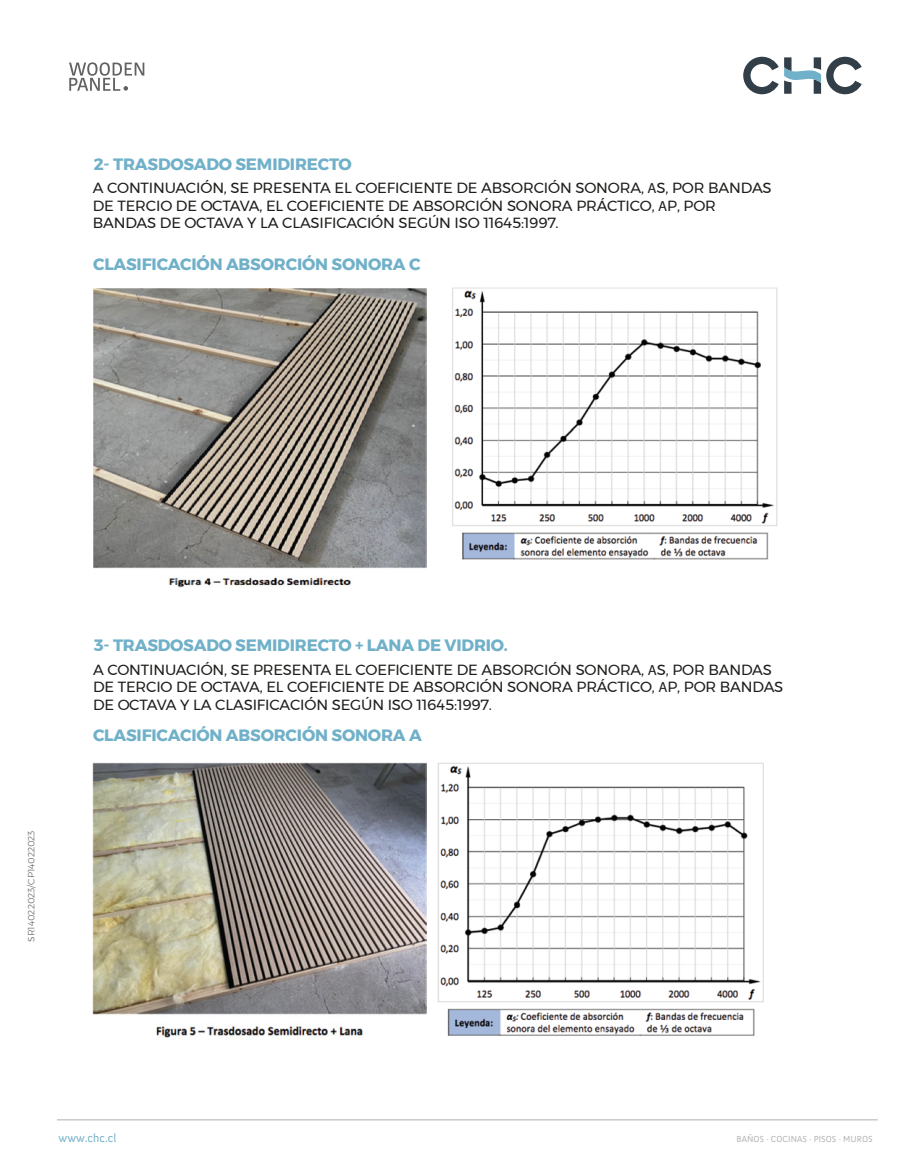
<style>
.page{position:relative;width:915px;height:1170px;background:#fff}
.page>*{position:absolute;margin:0;border:0;box-sizing:border-box;transform-origin:0 0}
.t1{font:700 16.35px "Montserrat";letter-spacing:-.01em;color:#70b0c8}
.t2{font:14.7px/17.7px "Montserrat";letter-spacing:-.01em;color:#1d1d1b}
.t3{font:12px "Anivers";color:#70b0c8}
.t4{font:9px "Anivers";color:#b2b3b5}
.t5{font:300 9px "Montserrat";color:#616161}
.s1{font-family:"Myriad Pro"}
</style>
<div class="page">
<img style="left:92px;top:762px;width:334px;height:276px">
<img style="left:437px;top:762px;width:327px;height:274px">
<img style="left:452px;top:287px;width:326px;height:273px">
<img style="left:93px;top:288px;width:333px;height:300px">
<svg style="left:69px;top:62px;width:75px;height:29px"></svg>
<hr style="left:57px;top:1119px;width:820px;height:1px;background:#b2b3b5">
<svg style="left:743px;top:57px;width:118px;height:37px"></svg>
<p class="t1" style="left:94px;top:151px;width:259px">2- TRASDOSADO SEMIDIRECTO</p>
<p class="t2" style="left:93px;top:179px;width:680px">A CONTINUACIÓN, SE PRESENTA EL COEFICIENTE DE ABSORCIÓN SONORA, <span class="s1">Α</span>S, POR BANDAS<br>DE TERCIO DE OCTAVA, EL COEFICIENTE DE ABSORCIÓN SONORA PRÁCTICO, <span class="s1">Α</span>P, POR<br>BANDAS DE OCTAVA Y LA CLASIFICACIÓN SEGÚN ISO 11645:1997.</p>
<p class="t1" style="left:93px;top:251px;width:329px">CLASIFICACIÓN ABSORCIÓN SONORA C</p>
<p class="t5" style="left:24px;top:941px;width:113px;rotate:-90deg">SR14022023/CP14022023</p>
<p class="t1" style="left:94px;top:631px;width:415px">3- TRASDOSADO SEMIDIRECTO + LANA DE VIDRIO.</p>
<p class="t2" style="left:93px;top:660px;width:691px">A CONTINUACIÓN, SE PRESENTA EL COEFICIENTE DE ABSORCIÓN SONORA, <span class="s1">Α</span>S, POR BANDAS<br>DE TERCIO DE OCTAVA, EL COEFICIENTE DE ABSORCIÓN SONORA PRÁCTICO, <span class="s1">Α</span>P, POR BANDAS<br>DE OCTAVA Y LA CLASIFICACIÓN SEGÚN ISO 11645:1997.</p>
<p class="t1" style="left:93px;top:722px;width:330px">CLASIFICACIÓN ABSORCIÓN SONORA A</p>
<p class="t3" style="left:59px;top:1130px;width:59px">www.chc.cl</p>
<p class="t4" style="left:736px;top:1133px;width:137px">BAÑOS · COCINAS · PISOS · MUROS</p>
</div>
